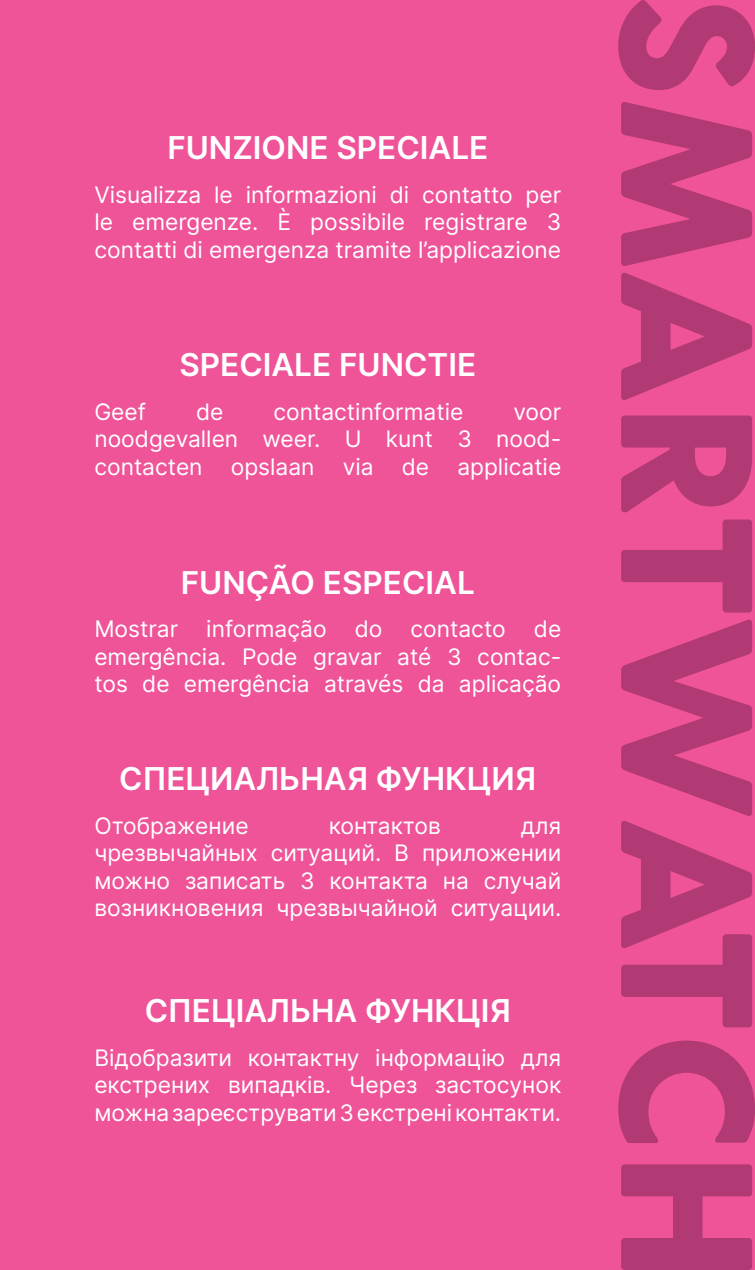
<style>
.page{position:relative;width:755px;height:1270px;background:#fff}
.page>*{position:absolute;margin:0;border:0;box-sizing:border-box;transform-origin:0 0}
.t1{font:700 176.75px "Ice Watch";color:#b13a74}
.t2{font:600 31.5px "Inter";color:#fff}
.t3{font:22.75px/27.3px "Inter";color:#fff;text-align:justify}
</style>
<div class="page">
<div style="left:0;top:0;width:754px;height:1270px;background:#ef5398"></div>
<h2 class="t2" style="left:167px;top:125px;width:322px">FUNZIONE SPECIALE</h2>
<p class="t3" style="left:94px;top:181px;width:468px">Visualizza le informazioni di contatto per le emergenze. È possibile registrare 3 contatti di emergenza tramite l’applicazione</p>
<h2 class="t2" style="left:179px;top:342px;width:298px">SPECIALE FUNCTIE</h2>
<p class="t3" style="left:94px;top:398px;width:53px">Geef</p>
<p class="t3" style="left:196px;top:398px;width:29px">de</p>
<p class="t3" style="left:273px;top:398px;width:191px">contactinformatie</p>
<p class="t3" style="left:94px;top:398px;width:468px;text-indent:418px">voor noodgevallen weer. U kunt 3 nood&shy;contacten opslaan via de applicatie</p>
<h2 class="t2" style="left:181px;top:559px;width:295px">FUNÇÃO ESPECIAL</h2>
<p class="t3" style="left:94px;top:615px;width:468px">Mostrar informação do contacto de emergência. Pode gravar até 3 contac&shy;tos de emergência através da aplicação</p>
<h2 class="t2" style="left:119px;top:756px;width:418px">СПЕЦИАЛЬНАЯ ФУНКЦИЯ</h2>
<p class="t3" style="left:94px;top:812px;width:156px">Отображение</p>
<p class="t3" style="left:328px;top:812px;width:113px">контактов</p>
<p class="t3" style="left:94px;top:812px;width:468px;text-indent:426px">для чрезвычайных ситуаций. В приложении можно записать 3 контакта на случай возникновения чрезвычайной ситуации.</p>
<h2 class="t2" style="left:145px;top:988px;width:367px">СПЕЦІАЛЬНА ФУНКЦІЯ</h2>
<p class="t3" style="left:94px;top:1044px;width:468px">Відобразити контактну інформацію для екстрених випадків. Через застосунок можна зареєструвати 3 екстрені контакти.</p>
<h1 class="t1" style="left:788px;top:-5px;width:1289px;rotate:90deg">SmaRtwatCh</h1>
</div>
